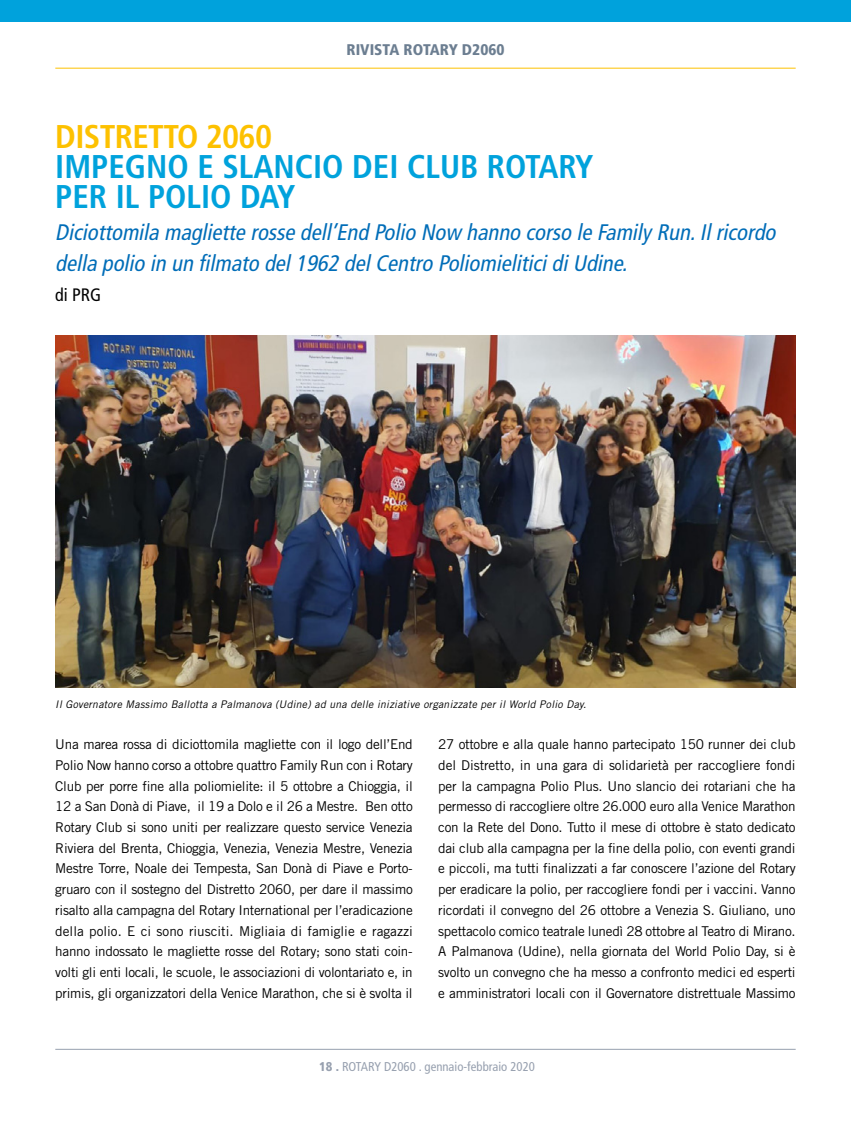
<style>
.page{position:relative;width:851px;height:1127px;background:#fff}
.page>*{position:absolute;margin:0;border:0;box-sizing:border-box;transform-origin:0 0}
.t1{font:700 condensed 32.85px/30.2px "Frutiger LT Std";color:#00a2dc}
.t2{font:700 condensed 32.85px "Frutiger LT Std";letter-spacing:-.02em;color:#fdc100}
.t3{font:italic condensed 22.5px/31.5px "Frutiger LT Std";color:#006db8}
.t4{font:condensed 18px "Frutiger LT Std";color:#000}
.t5{font:900 condensed 15.45px "Frutiger LT Std";color:#6c7e91}
.t6{font:13.5px/20.7px "Trade Gothic LT Std";letter-spacing:-.02em;color:#000;text-align:justify}
.t7{font:condensed 12.75px "Frutiger LT Std";color:#97a0af}
.t8{font:italic 10.5px "Trade Gothic LT Std";color:#000}
.s1{font-weight:900}
</style>
<div class="page">
<hr style="left:55px;top:1049px;width:740px;height:1px;background:#97a0af">
<hr style="left:55px;top:68px;width:740px;height:1px;background:#fdc100">
<img style="left:55px;top:335px;width:740px;height:352px">
<div style="left:0;top:0;width:850px;height:21px;background:#00a2dc"></div>
<p class="t5" style="left:346px;top:40px;width:159px">RIVISTA ROTARY D2060</p>
<h1 class="t2" style="left:55px;top:117px;width:218px">DISTRETTO 2060</h1>
<h1 class="t1" style="left:55px;top:152px;width:539px">IMPEGNO E SLANCIO DEI CLUB ROTARY<br>PER IL POLIO DAY</h1>
<h2 class="t3" style="left:55px;top:216px;width:726px">Diciottomila magliette rosse dell’End Polio Now hanno corso le Family Run.Ilricordo della polio in un filmato del1962 delCentro PoliomieliticidiUdine.</h2>
<h3 class="t4" style="left:55px;top:285px;width:47px">di PRG</h3>
<p class="t8" style="left:55px;top:698px;width:535px">Il Governatore Massimo Ballotta a Palmanova (Udine) ad una delle iniziative organizzate per il World Polio Day.</p>
<p class="t6" style="left:55px;top:734px;width:359px">Una marea rossa di diciottomila magliette con il logo dell’End Polio Now hanno corso a ottobre quattro Family Run con i Rotary Club per porre fine alla poliomielite: il 5 ottobre a Chioggia, il 12 a San Donà di Piave, il 19 a Dolo e il 26 a Mestre. Ben otto Rotary Club si sono uniti per realizzare questo service Venezia Riviera del Brenta, Chioggia, Venezia, Venezia Mestre, Venezia Mestre Torre, Noale dei Tempesta, San Donà di Piave e Porto&shy;gruaro con il sostegno del Distretto 2060, per dare il massimo risalto alla campagna del Rotary International per l’eradicazione della polio. E ci sono riusciti. Migliaia di famiglie e ragazzi hanno indossato le magliette rosse del Rotary; sono stati coin&shy;volti gli enti locali, le scuole, le associazioni di volontariato e, in primis, gli organizzatori della Venice Marathon, che si è svolta il</p>
<p class="t6" style="left:438px;top:734px;width:359px">27 ottobre e alla quale hanno partecipato 150 runner dei club del Distretto, in una gara di solidarietà per raccogliere fondi per la campagna Polio Plus. Uno slancio dei rotariani che ha permesso di raccogliere oltre 26.000 euro alla Venice Marathon con la Rete del Dono. Tutto il mese di ottobre è stato dedicato dai club alla campagna per la fine della polio, con eventi grandi e piccoli, ma tutti finalizzati a far conoscere l’azione del Rotary per eradicare la polio, per raccogliere fondi per i vaccini. Vanno ricordati il convegno del 26 ottobre a Venezia S. Giuliano, uno spettacolo comico teatrale lunedì 28 ottobre al Teatro di Mirano.<br>A Palmanova (Udine), nella giornata del World Polio Day, si è svolto un convegno che ha messo a confronto medici ed esperti e amministratori locali con il Governatore distrettuale Massimo</p>
<p class="t7" style="left:319px;top:1059px;width:217px"><span class="s1">18 .</span> ROTARY D2060 . gennaio-febbraio 2020</p>
</div>
